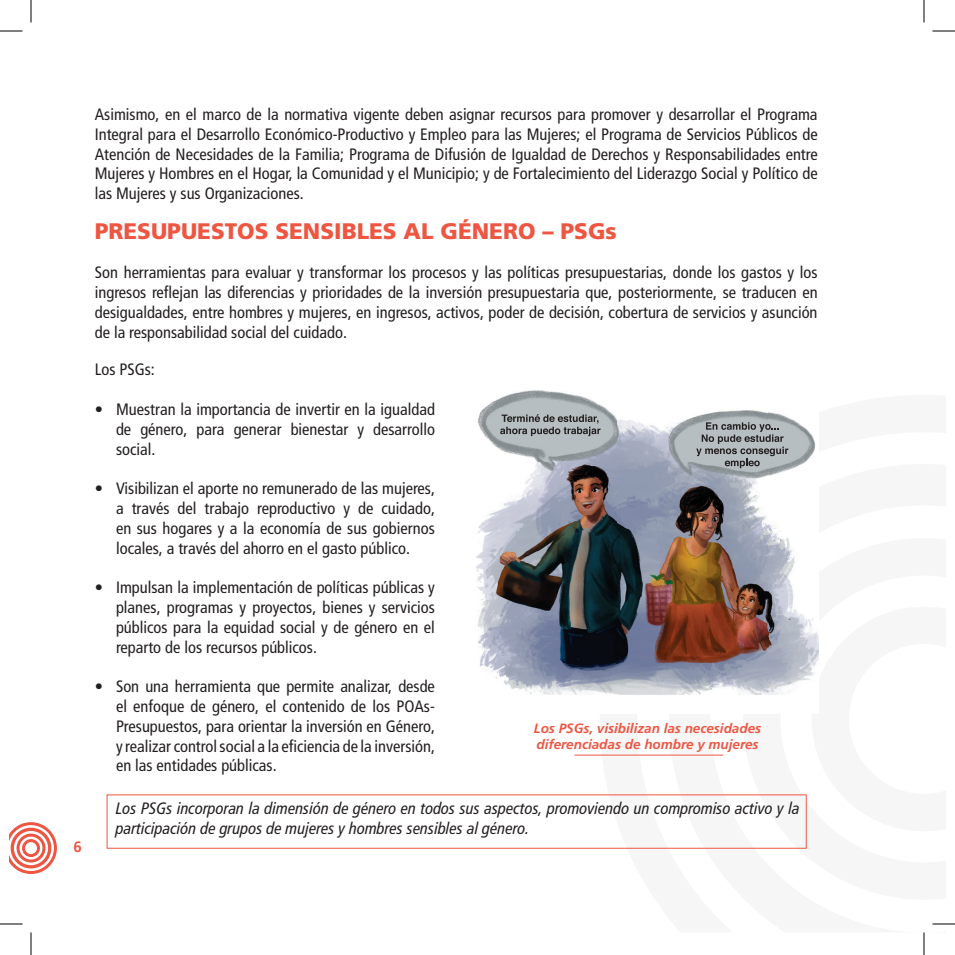
<style>
.page{position:relative;width:955px;height:955px;background:#fff}
.page>*{position:absolute;margin:0;border:0;box-sizing:border-box;transform-origin:0 0}
.t1{font:22.5px "Frutiger LT 75 Blk";color:#ee5642}
.t2{font:16.5px/19.8px "Frutiger LT 57 Cn";color:#231f20;text-align:justify}
.t3{font:16.5px/19.8px "Frutiger LT 58 Cn It";color:#231f20}
.t4{font:15px "Frutiger LT 65 Bd";color:#ee5642}
.t5{font:13.5px/16.2px "Frutiger LT 66 Bd It";color:#ee5642}
</style>
<div class="page">
<svg style="left:10px;top:822px;width:47px;height:52px"></svg>
<div style="left:107px;top:794px;width:700px;height:55px;border:1px solid #ee5642"></div>
<img style="left:476px;top:390px;width:336px;height:305px">
<svg style="left:500px;top:414px;width:100px;height:22px"></svg>
<svg style="left:696px;top:422px;width:92px;height:46px"></svg>
<hr style="left:574px;top:755px;width:149px;height:1px;background:#ee5642">
<svg style="left:0;top:31px;width:22px;height:1px"></svg>
<svg style="left:932px;top:31px;width:23px;height:1px"></svg>
<svg style="left:0;top:924px;width:22px;height:1px"></svg>
<svg style="left:31px;top:0;width:1px;height:23px"></svg>
<svg style="left:31px;top:932px;width:1px;height:23px"></svg>
<svg style="left:924px;top:0;width:1px;height:23px"></svg>
<svg style="left:812px;top:435px;width:143px;height:520px"></svg>
<p class="t4" style="left:74px;top:838px;width:10px">6</p>
<p class="t2" style="left:95px;top:104px;width:724px">Asimismo, en el marco de la normativa vigente deben asignar recursos para promover y desarrollar el Programa Integral para el Desarrollo Económico-Productivo y Empleo para las Mujeres; el Programa de Servicios Públicos de Atención de Necesidades de la Familia; Programa de Difusión de Igualdad de Derechos y Responsabilidades entre Mujeres y Hombres en el Hogar, la Comunidad y el Municipio; y de Fortalecimiento del Liderazgo Social y Político de las Mujeres y sus Organizaciones.</p>
<h1 class="t1" style="left:95px;top:217px;width:523px">PRESUPUESTOS SENSIBLES AL GÉNERO – PSGs</h1>
<p class="t2" style="left:95px;top:263px;width:724px">Son herramientas para evaluar y transformar los procesos y las políticas presupuestarias, donde los gastos y los ingresos reflejan las diferencias y prioridades de la inversión presupuestaria que, posteriormente, se traducen en desigualdades, entre hombres y mujeres, en ingresos, activos, poder de decisión, cobertura de servicios y asunción de la responsabilidad social del cuidado.</p>
<p class="t2" style="left:95px;top:360px;width:62px">Los PSGs:</p>
<p class="t2" style="left:116px;top:400px;width:320px;text-indent:-21px">• Muestran la importancia de invertir en la igualdad de género, para generar bienestar y desarrollo social.</p>
<p class="t2" style="left:116px;top:479px;width:320px;text-indent:-21px">• Visibilizan el aporte no remunerado de las mujeres, a través del trabajo reproductivo y de cuidado, en sus hogares y a la economía de sus gobiernos locales, a través del ahorro en el gasto público.</p>
<p class="t2" style="left:116px;top:578px;width:320px;text-indent:-21px">• Impulsan la implementación de políticas públicas y planes, programas y proyectos, bienes y servicios públicos para la equidad social y de género en el reparto de los recursos públicos.</p>
<p class="t2" style="left:116px;top:677px;width:320px;text-indent:-21px">• Son una herramienta que permite analizar, desde el enfoque de género, el contenido de los POAs-Presupuestos, para orientar la inversión en Género, y realizar control social a la eficiencia de la inversión, en las entidades públicas.</p>
<p class="t5" style="left:534px;top:720px;width:229px">Los PSGs, visibilizan las necesidades diferenciadas de hombre y mujeres</p>
<p class="t3" style="left:116px;top:799px;width:685px">Los PSGs incorporan la dimensión de género en todos sus aspectos, promoviendo un compromiso activo y la participación de grupos de mujeres y hombres sensibles al género.</p>
</div>
